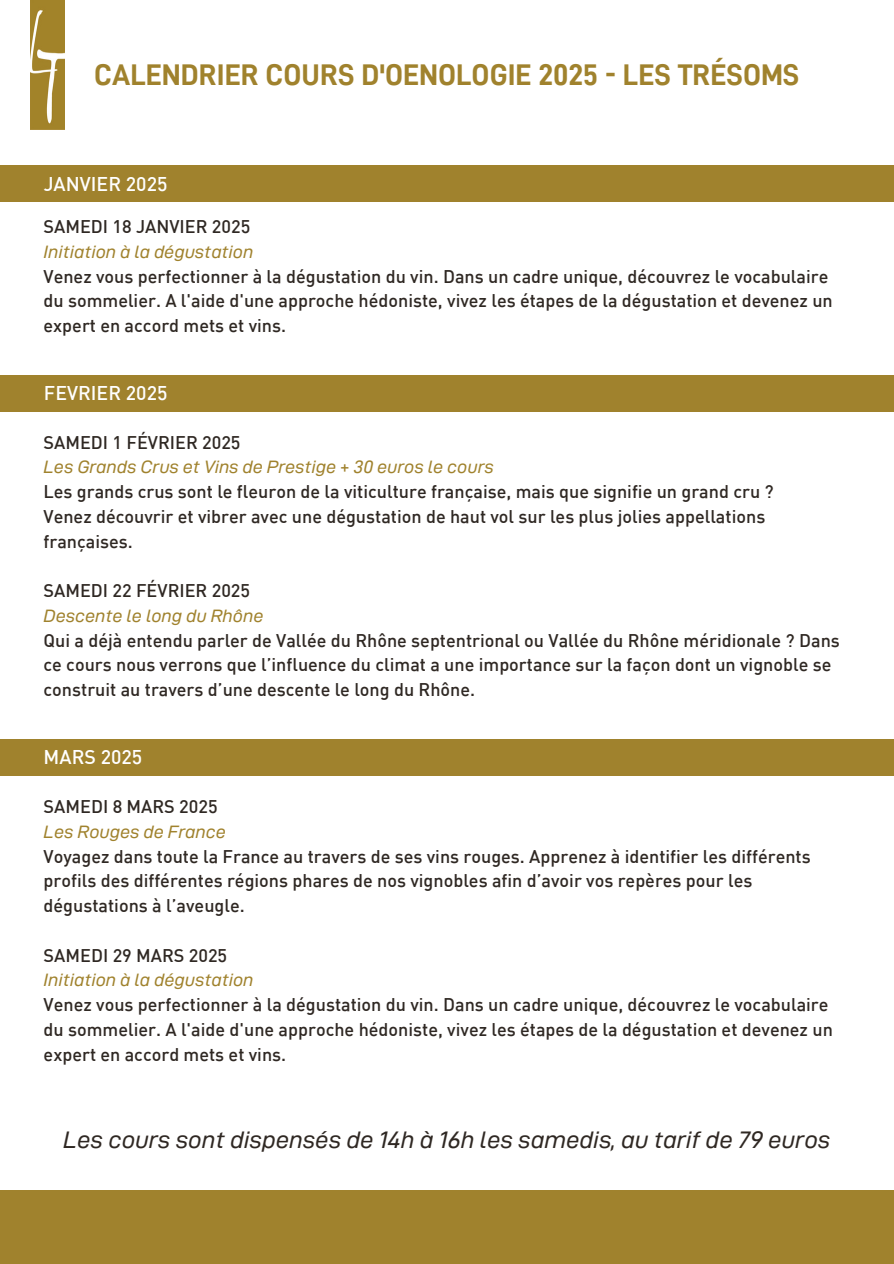
<style>
.page{position:relative;width:894px;height:1264px;background:#fff}
.page>*{position:absolute;margin:0;border:0;box-sizing:border-box;transform-origin:0 0}
.t1{font:30px "D DIN Bold";color:#a0822d}
.t2{font:24px "D DIN Exp Italic";color:#2f2823}
.t3{font:500 19.5px "DIN";color:#fff}
.t4{font:500 18px/24.8px "DIN";color:#2f2823}
.t5{font:18px "D DIN Exp Italic";color:#a0822d}
</style>
<div class="page">
<div style="left:0;top:166px;width:893px;height:36px;background:#a0822d"></div>
<div style="left:0;top:375px;width:893px;height:36px;background:#a0822d"></div>
<div style="left:0;top:739px;width:893px;height:36px;background:#a0822d"></div>
<div style="left:0;top:1189px;width:893px;height:74px;background:#a0822d"></div>
<img style="left:31px;top:0;width:34px;height:129px">
<h3 class="t1" style="left:94px;top:60px;width:706px">CALENDRIER COURS D'OENOLOGIE 2025 - LES TRÉSOMS</h3>
<p class="t3" style="left:44px;top:171px;width:125px">JANVIER 2025</p>
<p class="t4" style="left:44px;top:213px;width:208px">SAMEDI 18 JANVIER 2025</p>
<p class="t5" style="left:44px;top:242px;width:211px">Initiation à la dégustation</p>
<p class="t4" style="left:44px;top:263px;width:790px">Venez vous perfectionner à la dégustation du vin. Dans un cadre unique, découvrez le vocabulaire du sommelier. A l'aide d'une approche hédoniste, vivez les étapes de la dégustation et devenez un expert en accord mets et vins.</p>
<h1 class="t3" style="left:44px;top:380px;width:125px">FEVRIER 2025</h1>
<p class="t4" style="left:44px;top:429px;width:198px">SAMEDI 1 FÉVRIER 2025</p>
<p class="t5" style="left:44px;top:457px;width:451px">Les Grands Crus et Vins de Prestige + 30 euros le cours</p>
<p class="t4" style="left:44px;top:478px;width:731px">Les grands crus sont le fleuron de la viticulture française, mais que signifie un grand cru ?<br>Venez découvrir et vibrer avec une dégustation de haut vol sur les plus jolies appellations françaises.</p>
<p class="t4" style="left:44px;top:577px;width:208px">SAMEDI 22 FÉVRIER 2025</p>
<p class="t5" style="left:44px;top:605px;width:221px">Descente le long du Rhône</p>
<p class="t4" style="left:44px;top:627px;width:797px">Qui a déjà entendu parler de Vallée du Rhône septentrional ou Vallée du Rhône méridionale ? Dans ce cours nous verrons que l’influence du climat a une importance sur la façon dont un vignoble se construit au travers d’une descente le long du Rhône.</p>
<h3 class="t3" style="left:44px;top:744px;width:100px">MARS 2025</h3>
<p class="t4" style="left:44px;top:793px;width:175px">SAMEDI 8 MARS 2025</p>
<p class="t5" style="left:44px;top:821px;width:183px">Les Rouges de France</p>
<p class="t4" style="left:44px;top:843px;width:768px">Voyagez dans toute la France au travers de ses vins rouges. Apprenez à identifier les différents profils des différentes régions phares de nos vignobles afin d’avoir vos repères pour les dégustations à l’aveugle.</p>
<p class="t4" style="left:44px;top:942px;width:185px">SAMEDI 29 MARS 2025</p>
<p class="t5" style="left:44px;top:970px;width:211px">Initiation à la dégustation</p>
<p class="t4" style="left:44px;top:991px;width:790px">Venez vous perfectionner à la dégustation du vin. Dans un cadre unique, découvrez le vocabulaire du sommelier. A l'aide d'une approche hédoniste, vivez les étapes de la dégustation et devenez un expert en accord mets et vins.</p>
<h3 class="t2" style="left:63px;top:1126px;width:768px">Les cours sont dispensés de 14h à 16h les samedis, au tarif de 79 euros</h3>
</div>
